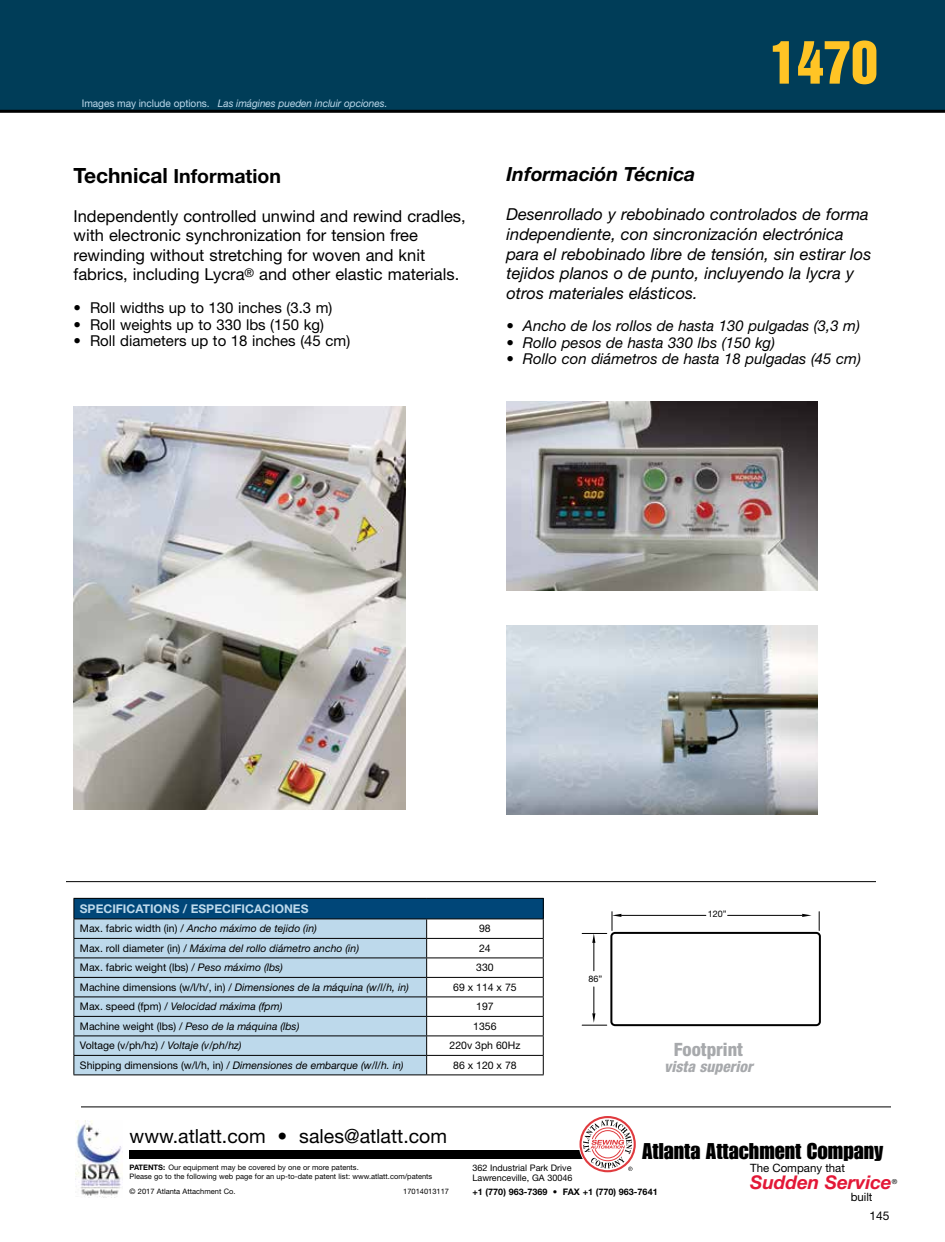
<style>
.page{position:relative;width:945px;height:1242px;background:#fff}
.page>*{position:absolute;margin:0;border:0;box-sizing:border-box;transform-origin:0 0}
.t1{font:54px "Helvetica Inserat LT Std";color:#ffc425}
.t2{font:22.35px "Impact LT Std";color:#000}
.t3{font:19.5px "Helvetica Neue LT Std";color:#000}
.t4{font:700 19.5px "Helvetica Neue LT Std";color:#000}
.t5{font:italic 700 19.5px "Helvetica Neue LT Std";color:#000}
.t6{font:italic 700 18.9px "Helvetica Neue LT Std";color:#e31837}
.t7{font:800 condensed 18.3px "Helvetica Neue LT Std";color:#a7a9ac}
.t8{font:italic 16.5px/19.5px "Helvetica Neue LT Std";color:#000}
.t9{font:16.5px/19.5px "Helvetica Neue LT Std";color:#000}
.t10{font:italic 800 condensed 15.3px "Helvetica Neue LT Std";color:#a7a9ac}
.t11{font:italic 15px "Helvetica Neue LT Std";color:#000}
.t12{font:15px "Helvetica Neue LT Std";color:#000}
.t13{font:700 12px "Helvetica Neue LT Std";color:#bdd9eb}
.t14{font:12px "Helvetica Neue LT Std";color:#000}
.t15{font:11.4px "Helvetica Neue LT Std";color:#000}
.t16{font:italic 10.5px "Helvetica Neue LT Std";color:#000}
.t17{font:10.5px "Helvetica Neue LT Std";color:#000}
.t18{font:italic 10.5px "Helvetica Neue LT Std";letter-spacing:-.005em;color:#bdd9eb;scale:.96 1}
.t19{font:9px/10.5px "Helvetica Neue LT Std";color:#000}
.t20{font:700 9px "Helvetica Neue LT Std";color:#000}
.t21{font:7.5px/9px "Helvetica Neue LT Std";color:#000}
.t22{font:6.9px "Helvetica Neue LT Std";color:#000}
.s1{font-style:normal}
.s2{font-size:21px}
.s3{font-style:italic}
.s4{font-weight:700}
</style>
<div class="page">
<div style="left:0;top:0;width:945px;height:110px;background:#003d58"></div>
<hr style="left:0;top:110px;width:945px;height:3px;background:#000">
<hr style="left:81px;top:1107px;width:810px;height:1px;background:#000">
<div style="left:130px;top:1150px;width:466px;height:8px;background:#000"></div>
<img style="left:75px;top:1120px;width:47px;height:78px">
<svg style="left:580px;top:1116px;width:56px;height:56px"></svg>
<svg style="left:819px;top:912px;width:1px;height:19px"></svg>
<hr style="left:621px;top:915px;width:85px;height:1px;background:#000">
<hr style="left:728px;top:915px;width:74px;height:1px;background:#000">
<svg style="left:802px;top:914px;width:10px;height:3px"></svg>
<div style="left:610px;top:932px;width:211px;height:94px;border:2px solid #000;border-radius:4px"></div>
<svg style="left:582px;top:912px;width:39px;height:59px"></svg>
<svg style="left:582px;top:987px;width:25px;height:39px"></svg>
<img style="left:74px;top:407px;width:331px;height:402px">
<div style="left:74px;top:898px;width:469px;height:21px;background:#004678"></div>
<div style="left:75px;top:920px;width:351px;height:155px;background:#bdd9eb"></div>
<hr style="left:74px;top:898px;width:353px;height:1px;background:#000">
<hr style="left:427px;top:898px;width:117px;height:1px;background:#000">
<hr style="left:74px;top:919px;width:353px;height:1px;background:#000">
<hr style="left:74px;top:938px;width:353px;height:1px;background:#000">
<hr style="left:74px;top:958px;width:353px;height:1px;background:#000">
<hr style="left:74px;top:977px;width:353px;height:1px;background:#000">
<hr style="left:74px;top:997px;width:353px;height:1px;background:#000">
<hr style="left:74px;top:1016px;width:353px;height:1px;background:#000">
<hr style="left:74px;top:1036px;width:353px;height:1px;background:#000">
<hr style="left:74px;top:1055px;width:353px;height:1px;background:#000">
<svg style="left:74px;top:899px;width:1px;height:176px"></svg>
<svg style="left:426px;top:899px;width:118px;height:176px"></svg>
<hr style="left:74px;top:1075px;width:353px;height:1px;background:#000">
<hr style="left:427px;top:1075px;width:117px;height:1px;background:#000">
<img style="left:507px;top:402px;width:311px;height:189px">
<img style="left:507px;top:625px;width:311px;height:189px">
<hr style="left:66px;top:881px;width:810px;height:1px;background:#000">
<p class="t18" style="left:82px;top:97px;width:320px"><span class="s1">Images may include options.</span> Las imágines pueden incluir opciones.</p>
<h3 class="t4" style="left:74px;top:164px;width:209px"><span class="s2">Technical</span> Information</h3>
<h3 class="t9" style="left:74px;top:206px;width:394px">Independently controlled unwind and rewind cradles, with electronic synchronization for tension free rewinding without stretching for woven and knit fabrics, including Lycra<sup>®</sup> and other elastic materials.</h3>
<h3 class="t12" style="left:74px;top:299px;width:260px">• Roll widths up to 130 inches (3.3 m)</h3>
<h3 class="t12" style="left:74px;top:315px;width:252px">• Roll weights up to 330 lbs (150 kg)</h3>
<h3 class="t12" style="left:74px;top:332px;width:278px">• Roll diameters up to 18 inches (45 cm)</h3>
<h1 class="t1" style="left:770px;top:30px;width:109px">1470</h1>
<h3 class="t5" style="left:506px;top:162px;width:190px">Información Técnica</h3>
<h3 class="t8" style="left:506px;top:205px;width:366px">Desenrollado y rebobinado controlados de forma independiente, con sincronización electrónica para el rebobinado libre de tensión, sin estirar los tejidos planos o de punto, incluyendo la lycra y otros materiales elásticos.</h3>
<h3 class="t11" style="left:506px;top:317px;width:355px">• Ancho de los rollos de hasta 130 pulgadas (3,3 m)</h3>
<h3 class="t11" style="left:506px;top:334px;width:270px">• Rollo pesos de hasta 330 lbs (150 kg)</h3>
<h3 class="t11" style="left:506px;top:350px;width:356px">• Rollo con diámetros de hasta 18 pulgadas (45 cm)</h3>
<p class="t13" style="left:80px;top:901px;width:230px">SPECIFICATIONS / ESPECIFICACIONES</p>
<p class="t16" style="left:80px;top:922px;width:239px"><span class="s1">Max. fabric width (in) /</span> Ancho máximo de tejido (in)</p>
<p class="t17" style="left:479px;top:922px;width:13px">98</p>
<p class="t16" style="left:80px;top:942px;width:281px"><span class="s1">Max. roll diameter (in) /</span> Máxima del rollo diámetro ancho (in)</p>
<p class="t17" style="left:479px;top:942px;width:13px">24</p>
<p class="t17" style="left:80px;top:961px;width:205px">Max. fabric weight (lbs) / <span class="s3">Peso máximo (lbs)</span></p>
<p class="t17" style="left:476px;top:961px;width:19px">330</p>
<p class="t16" style="left:80px;top:981px;width:331px"><span class="s1">Machine dimensions (w/l/h/, in) /</span> Dimensiones de la máquina (w/l/h, in)</p>
<p class="t17" style="left:453px;top:981px;width:65px">69 x 114 x 75</p>
<p class="t16" style="left:80px;top:1000px;width:204px"><span class="s1">Max. speed (fpm) /</span> Velocidad máxima (fpm)</p>
<p class="t17" style="left:476px;top:1000px;width:19px">197</p>
<p class="t16" style="left:80px;top:1020px;width:221px"><span class="s1">Machine weight (lbs) /</span> Peso de la máquina (lbs)</p>
<p class="t17" style="left:473px;top:1020px;width:25px">1356</p>
<p class="t17" style="left:80px;top:1039px;width:163px">Voltage (v/ph/hz) / <span class="s3">Voltaje (v/ph/hz)</span></p>
<p class="t17" style="left:450px;top:1039px;width:72px">220v 3ph 60Hz</p>
<p class="t16" style="left:80px;top:1059px;width:325px"><span class="s1">Shipping dimensions (w/l/h, in) /</span> Dimensiones de embarque (w/l/h. in)</p>
<p class="t17" style="left:453px;top:1059px;width:65px">86 x 120 x 78</p>
<h3 class="t3" style="left:130px;top:1124px;width:319px">www.atlatt.com • sales@atlatt.com</h3>
<p class="t19" style="left:589px;top:974px;width:15px">86”</p>
<p class="t19" style="left:708px;top:909px;width:20px">120”</p>
<h3 class="t7" style="left:674px;top:1038px;width:71px">Footprint</h3>
<h3 class="t10" style="left:664px;top:1057px;width:90px">vista superior</h3>
<h2 class="t2" style="left:642px;top:1138px;width:243px">Atlanta Attachment Company</h2>
<p class="t21" style="left:130px;top:1162px;width:304px"><span class="s4">PATENTS:</span> Our equipment may be covered by one or more patents.<br>Please go to the following web page for an up-to-date patent list: www.atlatt.com/patents</p>
<p class="t21" style="left:130px;top:1186px;width:107px">© 2017 Atlanta Attachment Co.</p>
<p class="t21" style="left:403px;top:1186px;width:47px">17014013117</p>
<p class="t19" style="left:472px;top:1162px;width:102px">362 Industrial Park Drive<br>Lawrenceville, GA 30046</p>
<p class="t20" style="left:472px;top:1186px;width:187px">+1 (770) 963-7369 • FAX +1 (770) 963-7641</p>
<p class="t15" style="left:750px;top:1161px;width:96px">The Company that</p>
<h3 class="t6" style="left:750px;top:1171px;width:143px">Sudden Service</h3>
<p class="t22" style="left:892px;top:1178px;width:7px">®</p>
<p class="t15" style="left:851px;top:1190px;width:23px">built</p>
<p class="t14" style="left:869px;top:1209px;width:22px">145</p>
</div>
